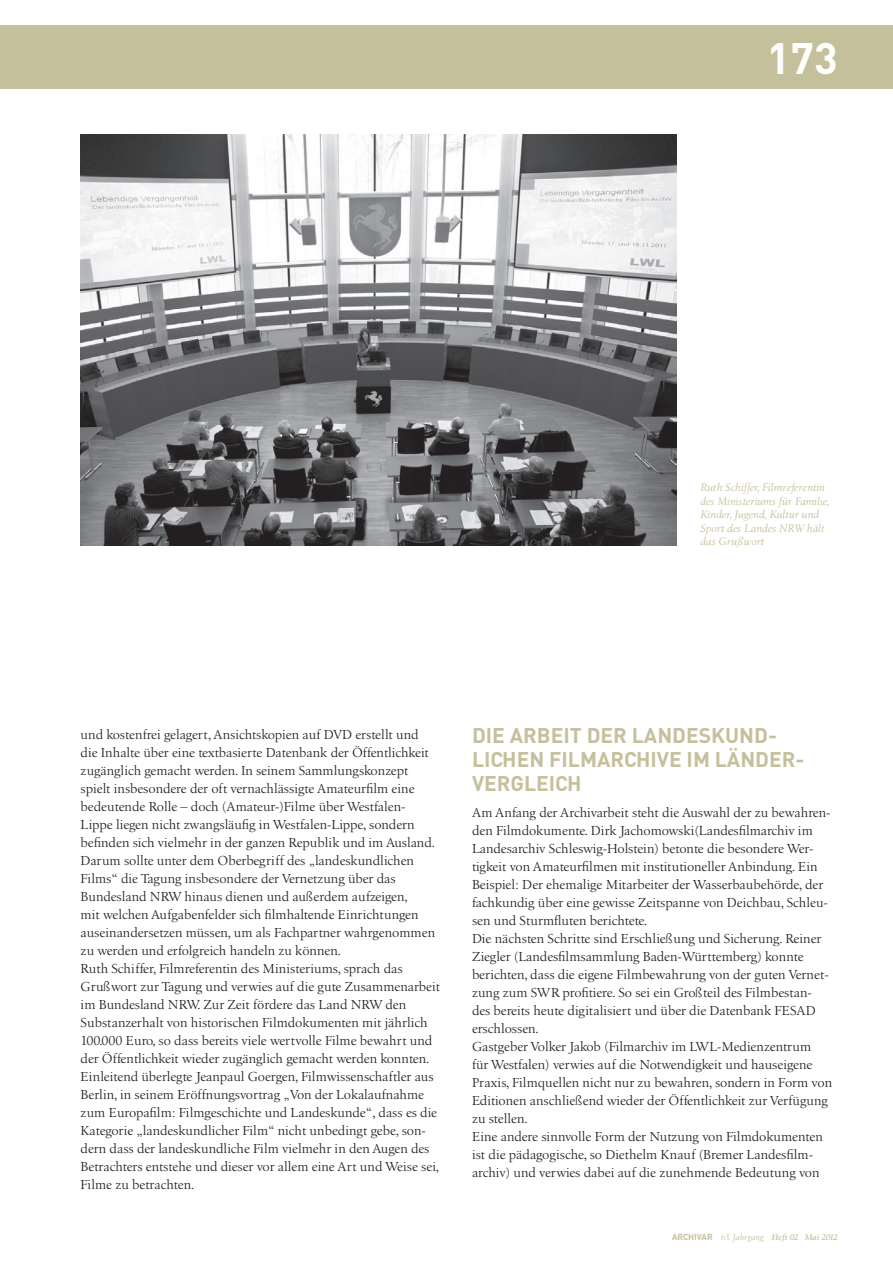
<style>
.page{position:relative;width:893px;height:1263px;background:#fff}
.page>*{position:absolute;margin:0;border:0;box-sizing:border-box;transform-origin:0 0}
.t1{font:700 43.5px "DIN";color:#fff}
.t2{font:700 21px "DIN";color:#c5c09c}
.t3{font:13.5px/18px "Birka";color:#231f20}
.t4{font:italic 11.25px/13.5px "Birka";color:#c5c09c}
.t5{font:italic 600 8.7px "Birka";letter-spacing:-.025em;color:#c5c09c}
.s1{font-family:"DIN";font-weight:700;font-style:normal}
.s2{font-weight:400}
</style>
<div class="page">
<div style="left:0;top:25px;width:893px;height:64px;background:#c5c09c"></div>
<img style="left:81px;top:134px;width:595px;height:411px">
<h1 class="t1" style="left:767px;top:29px;width:72px">173</h1>
<p class="t4" style="left:701px;top:481px;width:131px">Ruth Schiffer, Filmreferentin des Ministeriums für Familie,<br>Kinder, Jugend, Kultur und<br>Sport des Landes NRW hält das Grußwort</p>
<p class="t3" style="left:81px;top:726px;width:361px">und kostenfrei gelagert, Ansichtskopien auf DVD erstellt und<br>die Inhalte über eine textbasierte Datenbank der Öffentlichkeit zugänglich gemacht werden. In seinem Sammlungskonzept spielt insbesondere der oft vernachlässigte Amateurfilm eine bedeutende Rolle – doch (Amateur-)Filme über Westfalen-Lippe liegen nicht zwangsläufig in Westfalen-Lippe, sondern befinden sich vielmehr in der ganzen Republik und im Ausland.<br>Darum sollte unter dem Oberbegriff des „landeskundlichen Films“ die Tagung insbesondere der Vernetzung über das Bundesland NRW hinaus dienen und außerdem aufzeigen,<br>mit welchen Aufgabenfelder sich filmhaltende Einrichtungen auseinandersetzen müssen, um als Fachpartner wahrgenommen zu werden und erfolgreich handeln zu können.<br>Ruth Schiffer, Filmreferentin des Ministeriums, sprach das Grußwort zur Tagung und verwies auf die gute Zusammenarbeit im Bundesland NRW. Zur Zeit fördere das Land NRW den Substanzerhalt von historischen Filmdokumenten mit jährlich 100.000 Euro, so dass bereits viele wertvolle Filme bewahrt und der Öffentlichkeit wieder zugänglich gemacht werden konnten.<br>Einleitend überlegte Jeanpaul Goergen, Filmwissenschaftler aus Berlin, in seinem Eröffnungsvortrag „Von der Lokalaufnahme zum Europafilm: Filmgeschichte und Landeskunde“, dass es die Kategorie „landeskundlicher Film“ nicht unbedingt gebe, son&shy;dern dass der landeskundliche Film vielmehr in den Augen des Betrachters entstehe und dieser vor allem eine Art und Weise sei, Filme zu betrachten.</p>
<h2 class="t2" style="left:472px;top:721px;width:174px">DIE ARBEIT DER LAN</h2>
<h2 class="t2" style="left:672px;top:721px;width:106px">DESKUN D-</h2>
<h2 class="t2" style="left:472px;top:745px;width:111px">LICHEN FILMA</h2>
<h2 class="t2" style="left:610px;top:745px;width:196px">RCHIVE IM LÄN DER-</h2>
<h2 class="t2" style="left:472px;top:769px;width:111px">VERGLEICH</h2>
<p class="t3" style="left:472px;top:804px;width:362px">Am Anfang der Archivarbeit steht die Auswahl der zu bewahren&shy;den Filmdokumente. Dirk Jachomowski(Landesfilmarchiv im Landesarchiv Schleswig-Holstein) betonte die besondere Wer&shy;tigkeit von Amateurfilmen mit institutioneller Anbindung. Ein Beispiel: Der ehemalige Mitarbeiter der Wasserbaubehörde, der fachkundig über eine gewisse Zeitspanne von Deichbau, Schleu&shy;sen und Sturmfluten berichtete.<br>Die nächsten Schritte sind Erschließung und Sicherung. Reiner Ziegler (Landesfilmsammlung Baden-Württemberg) konnte berichten, dass die eigene Filmbewahrung von der guten Vernet&shy;zung zum SWR profitiere. So sei ein Großteil des Filmbestan&shy;des bereits heute digitalisiert und über die Datenbank FESAD erschlossen.<br>Gastgeber Volker Jakob (Filmarchiv im LWL-Medienzentrum<br>für Westfalen) verwies auf die Notwendigkeit und hauseigene Praxis, Filmquellen nicht nur zu bewahren, sondern in Form von Editionen anschließend wieder der Öffentlichkeit zur Verfügung zu stellen.<br>Eine andere sinnvolle Form der Nutzung von Filmdokumenten ist die pädagogische, so Diethelm Knauf (Bremer Landesfilm&shy;archiv) und verwies dabei auf die zunehmende Bedeutung von</p>
<p class="t5" style="left:672px;top:1232px;width:167px"><span class="s1">ARCHIVAR</span> <span class="s2">65. Jahrgang</span> Heft 02 Mai 2012</p>
</div>
